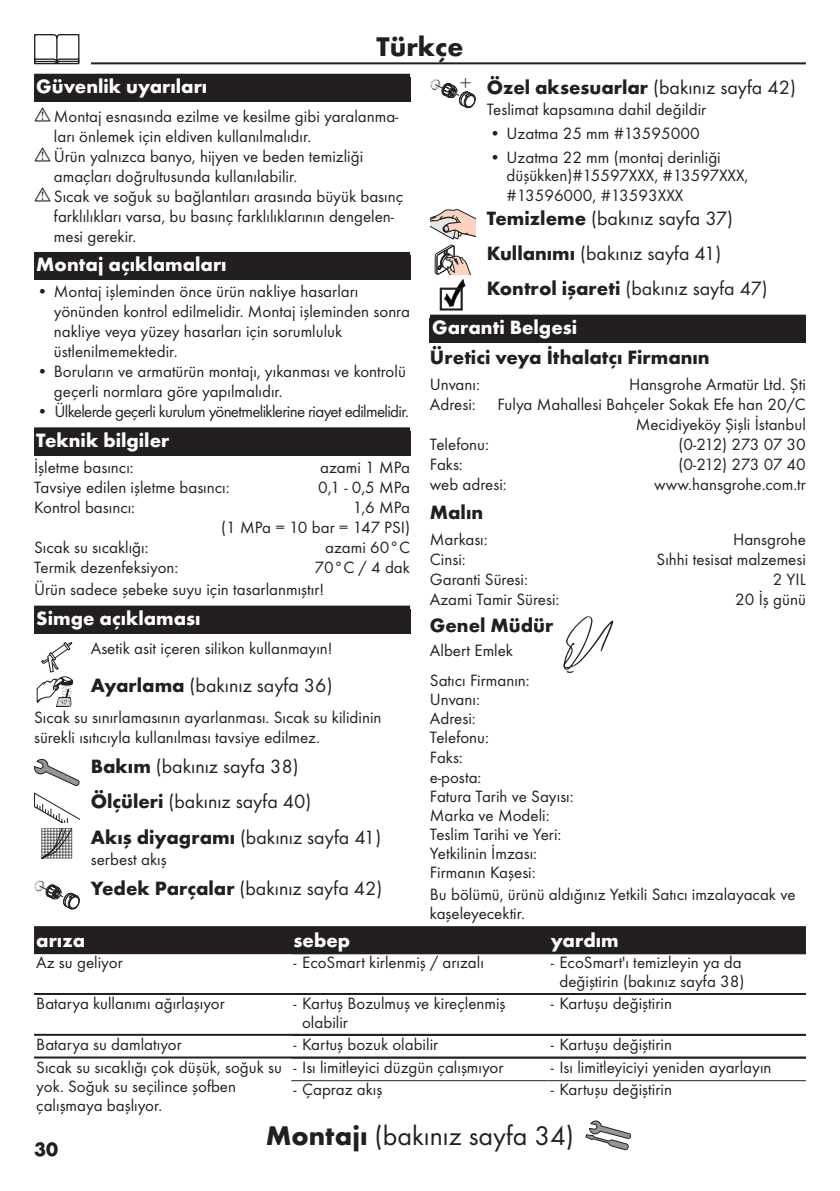
<style>
.page{position:relative;width:840px;height:1191px;background:#fff}
.page>*{position:absolute;margin:0;border:0;box-sizing:border-box;transform-origin:0 0}
.t1{font:28px "Futura TOT Boo";color:#231f20}
.t2{font:700 28px "Futura TOT";color:#231f20}
.t3{font:300 21.2px "Futura TOT";color:#231f20}
.t4{font:20px/35.4px "Futura TOT Boo";color:#231f20}
.t5{font:700 20px "Futura TOT";color:#fff}
.t6{font:700 20px "Futura TOT";color:#231f20}
.t7{font:17px/20px "Futura TOT Boo";color:#231f20}
.t8{font:17px "Futura TOT Boo";letter-spacing:-.04em;color:#231f20}
.t9{font:17px "Futura TOT Boo";letter-spacing:-.035em;color:#231f20}
.s1{font-family:"Futura TOT";font-weight:700}
</style>
<div class="page">
<hr style="left:34px;top:62px;width:771px;height:2px;background:#231f20">
<div style="left:23px;top:34px;width:68px;height:34px;background:#fff"></div>
<svg style="left:34px;top:34px;width:45px;height:30px"></svg>
<div style="left:34px;top:74px;width:376px;height:28px;background:#231f20"></div>
<div style="left:34px;top:252px;width:376px;height:28px;background:#231f20"></div>
<div style="left:34px;top:427px;width:376px;height:28px;background:#231f20"></div>
<div style="left:34px;top:609px;width:376px;height:25px;background:#231f20"></div>
<div style="left:34px;top:605px;width:376px;height:28px;background:#231f20"></div>
<svg style="left:36px;top:642px;width:37px;height:65px"></svg>
<svg style="left:34px;top:759px;width:45px;height:27px"></svg>
<svg style="left:34px;top:792px;width:45px;height:66px"></svg>
<svg style="left:34px;top:880px;width:45px;height:29px"></svg>
<svg style="left:430px;top:78px;width:45px;height:30px"></svg>
<svg style="left:430px;top:209px;width:45px;height:30px"></svg>
<svg style="left:434px;top:245px;width:36px;height:65px"></svg>
<div style="left:34px;top:926px;width:771px;height:26px;background:#231f20"></div>
<hr style="left:34px;top:952px;width:771px;height:2px;background:#231f20">
<hr style="left:34px;top:993px;width:771px;height:2px;background:#231f20">
<hr style="left:34px;top:1033px;width:771px;height:2px;background:#231f20">
<hr style="left:34px;top:1056px;width:771px;height:2px;background:#231f20">
<hr style="left:291px;top:1080px;width:257px;height:1px;background:#231f20">
<hr style="left:548px;top:1080px;width:257px;height:1px;background:#231f20">
<svg style="left:585px;top:1120px;width:45px;height:30px"></svg>
<div style="left:429px;top:315px;width:376px;height:28px;background:#231f20"></div>
<svg style="left:563px;top:616px;width:50px;height:57px"></svg>
<h1 class="t2" style="left:376px;top:29px;width:88px">Türkçe</h1>
<p class="t5" style="left:36px;top:74px;width:172px">Güvenlik uyarıları</p>
<p class="t7" style="left:54px;top:106px;width:350px">Montaj esnasında ezilme ve kesilme gibi yaralanma&shy;ları önlemek için eldiven kullanılmalıdır.<br>Ürün yalnızca banyo, hijyen ve beden temizliği amaçları doğrultusunda kullanılabilir.<br>Sıcak ve soğuk su bağlantıları arasında büyük basınç farklılıkları varsa, bu basınç farklılıklarının dengelen&shy;mesi gerekir.</p>
<p class="t5" style="left:36px;top:252px;width:192px">Montaj açıklamaları</p>
<p class="t7" style="left:54px;top:281px;width:357px;text-indent:-17px">• Montaj işleminden önce ürün nakliye hasarları yönünden kontrol edilmelidir. Montaj işleminden sonra nakliye veya yüzey hasarları için sorumluluk üstlenilmemektedir.</p>
<p class="t7" style="left:54px;top:361px;width:353px;text-indent:-17px">• Boruların ve armatürün montajı, yıkanması ve kontrolü geçerli normlara göre yapılmalıdır.</p>
<p class="t8" style="left:37px;top:401px;width:373px">• Ülkelerde geçerli kurulum yönetmeliklerine riayet edilmelidir.</p>
<p class="t5" style="left:36px;top:428px;width:134px">Teknik bilgiler</p>
<p class="t7" style="left:34px;top:457px;width:101px">İşletme basıncı:</p>
<p class="t7" style="left:320px;top:457px;width:91px">azami 1 MPa</p>
<p class="t7" style="left:34px;top:477px;width:197px">Tavsiye edilen işletme basıncı:</p>
<p class="t7" style="left:318px;top:477px;width:93px">0,1 - 0,5 MPa</p>
<p class="t7" style="left:34px;top:497px;width:102px">Kontrol basıncı:</p>
<p class="t7" style="left:221px;top:497px;width:190px;text-align:right">1,6 MPa<br>(1 MPa = 10 bar = 147 PSI)</p>
<p class="t7" style="left:34px;top:537px;width:116px">Sıcak su sıcaklığı:</p>
<p class="t7" style="left:325px;top:537px;width:86px">azami 60°C</p>
<p class="t7" style="left:34px;top:557px;width:146px">Termik dezenfeksiyon:</p>
<p class="t7" style="left:34px;top:555px;width:377px;line-height:22.8px;text-indent:280px">70°C / 4 dak<br>Ürün sadece şebeke suyu için tasarlanmıştır!</p>
<p class="t5" style="left:36px;top:606px;width:166px">Simge açıklaması</p>
<p class="t7" style="left:91px;top:638px;width:243px">Asetik asit içeren silikon kullanmayın!</p>
<p class="t4" style="left:91px;top:667px;width:243px"><span class="s1">Ayarlama</span> (bakınız sayfa 36)</p>
<p class="t7" style="left:34px;top:707px;width:349px">Sıcak su sınırlamasının ayarlanması. Sıcak su kilidinin sürekli ısıtıcıyla kullanılması tavsiye edilmez.</p>
<p class="t4" style="left:91px;top:748px;width:292px"><span class="s1">Bakım</span> (bakınız sayfa 38)<br><span class="s1">Ölçüleri</span> (bakınız sayfa 40)<br><span class="s1">Akış diyagramı</span> (bakınız sayfa 41)</p>
<p class="t7" style="left:91px;top:849px;width:77px">serbest akış</p>
<p class="t4" style="left:91px;top:870px;width:293px"><span class="s1">Yedek Parçalar</span> (bakınız sayfa 42)</p>
<p class="t3" style="left:459px;top:71px;width:13px">+</p>
<p class="t4" style="left:486px;top:69px;width:311px"><span class="s1">Özel aksesuarlar</span> (bakınız sayfa 42)</p>
<p class="t7" style="left:486px;top:99px;width:221px">Teslimat kapsamına dahil değildir</p>
<p class="t7" style="left:489px;top:123px;width:211px">• Uzatma 25 mm #13595000</p>
<p class="t7" style="left:506px;top:148px;width:243px;line-height:18px;text-indent:-17px">• Uzatma 22 mm (montaj derinliği düşükken)#15597XXX, #13597XXX,</p>
<p class="t7" style="left:506px;top:185px;width:178px">#13596000, #13593XXX</p>
<p class="t4" style="left:486px;top:200px;width:282px"><span class="s1">Temizleme</span> (bakınız sayfa 37)<br><span class="s1">Kullanımı</span> (bakınız sayfa 41)<br><span class="s1">Kontrol işareti</span> (bakınız sayfa 47)</p>
<p class="t5" style="left:432px;top:315px;width:146px">Garanti Belgesi</p>
<p class="t6" style="left:429px;top:345px;width:281px">Üretici veya İthalatçı Firmanın</p>
<p class="t7" style="left:429px;top:374px;width:51px">Unvanı:</p>
<p class="t7" style="left:628px;top:374px;width:178px">Hansgrohe Armatür Ltd. Şti</p>
<p class="t7" style="left:429px;top:394px;width:47px">Adresi:</p>
<p class="t7" style="left:497px;top:394px;width:310px;text-align:right">Fulya Mahallesi Bahçeler Sokak Efe han 20/C<br>Mecidiyeköy Şişli İstanbul</p>
<p class="t7" style="left:429px;top:434px;width:61px">Telefonu:</p>
<p class="t9" style="left:678px;top:434px;width:129px">(0-212) 273 07 30</p>
<p class="t7" style="left:429px;top:454px;width:34px">Faks:</p>
<p class="t9" style="left:678px;top:454px;width:129px">(0-212) 273 07 40</p>
<p class="t7" style="left:429px;top:474px;width:78px">web adresi:</p>
<p class="t7" style="left:653px;top:474px;width:153px">www.hansgrohe.com.tr</p>
<p class="t6" style="left:429px;top:500px;width:55px">Malın</p>
<p class="t7" style="left:429px;top:529px;width:59px">Markası:</p>
<p class="t7" style="left:732px;top:529px;width:74px">Hansgrohe</p>
<p class="t7" style="left:429px;top:549px;width:37px">Cinsi:</p>
<p class="t7" style="left:656px;top:549px;width:151px">Sıhhi tesisat malzemesi</p>
<p class="t7" style="left:429px;top:569px;width:99px">Garanti Süresi:</p>
<p class="t7" style="left:772px;top:569px;width:35px">2 YIL</p>
<p class="t7" style="left:429px;top:589px;width:131px">Azami Tamir Süresi:</p>
<p class="t7" style="left:734px;top:589px;width:72px">20 İş günü</p>
<p class="t6" style="left:429px;top:612px;width:125px">Genel Müdür</p>
<p class="t7" style="left:429px;top:635px;width:101px;line-height:30.4px">Albert Emlek<br>Satıcı Firmanın:</p>
<p class="t7" style="left:429px;top:690px;width:145px;line-height:19.2px">Unvanı:<br>Adresi:<br>Telefonu:<br>Faks:<br>e-posta:<br>Fatura Tarih ve Sayısı:<br>Marka ve Modeli:<br>Teslim Tarihi ve Yeri:<br>Yetkilinin İmzası:<br>Firmanın Kaşesi:</p>
<p class="t7" style="left:429px;top:884px;width:367px;line-height:19px">Bu bölümü, ürünü aldığınız Yetkili Satıcı imzalayacak ve kaşeleyecektir.</p>
<p class="t5" style="left:36px;top:927px;width:50px">arıza</p>
<p class="t5" style="left:293px;top:927px;width:58px">sebep</p>
<p class="t5" style="left:550px;top:927px;width:69px">yardım</p>
<p class="t7" style="left:36px;top:952px;width:88px">Az su geliyor</p>
<p class="t7" style="left:293px;top:952px;width:192px">- EcoSmart kirlenmiş / arızalı</p>
<p class="t7" style="left:550px;top:953px;width:195px;line-height:19px;text-align:center">- EcoSmart'ı temizleyin ya da değiştirin (bakınız sayfa 38)</p>
<p class="t7" style="left:36px;top:993px;width:190px">Batarya kullanımı ağırlaşıyor</p>
<p class="t7" style="left:302px;top:994px;width:205px;line-height:19px;text-indent:-8px">- Kartuş Bozulmuş ve kireçlenmiş olabilir</p>
<p class="t7" style="left:550px;top:993px;width:123px">- Kartuşu değiştirin</p>
<p class="t7" style="left:36px;top:1034px;width:147px">Batarya su damlatıyor</p>
<p class="t7" style="left:293px;top:1034px;width:146px">- Kartuş bozuk olabilir</p>
<p class="t7" style="left:550px;top:1034px;width:123px">- Kartuşu değiştirin</p>
<p class="t7" style="left:36px;top:1057px;width:247px;line-height:19px">Sıcak su sıcaklığı çok düşük, soğuk su yok. Soğuk su seçilince şofben çalışmaya başlıyor.</p>
<p class="t7" style="left:293px;top:1057px;width:211px">- Isı limitleyici düzgün çalışmıyor</p>
<p class="t7" style="left:550px;top:1057px;width:222px">- Isı limitleyiciyi yeniden ayarlayın</p>
<p class="t7" style="left:293px;top:1079px;width:90px">- Çapraz akış</p>
<p class="t7" style="left:550px;top:1079px;width:123px">- Kartuşu değiştirin</p>
<h1 class="t1" style="left:265px;top:1119px;width:310px"><span class="s1">Montajı</span> (bakınız sayfa 34)</h1>
<p class="t6" style="left:34px;top:1136px;width:25px">30</p>
</div>
